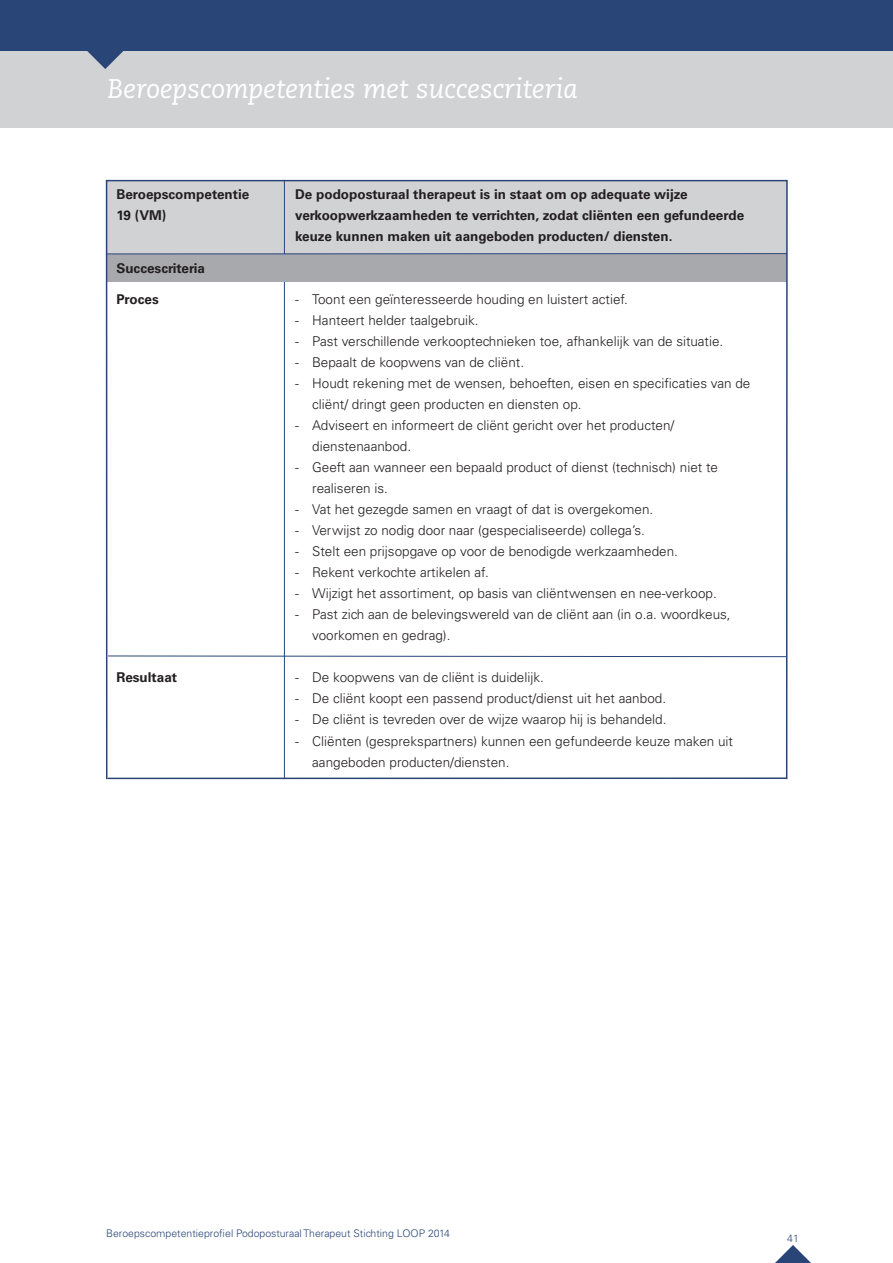
<style>
.page{position:relative;width:893px;height:1263px;background:#fff}
.page>*{position:absolute;margin:0;border:0;box-sizing:border-box;transform-origin:0 0}
.t1{font:italic 27px "Caecilia";color:#fff}
.t2{font:300 13.5px/21px "Univers";color:#231f20}
.t3{font:700 13.5px/21px "Univers";color:#231f20}
.t4{font:300 10.5px "Univers";color:#294578}
</style>
<div class="page">
<svg style="left:775px;top:1245px;width:36px;height:18px"></svg>
<div style="left:0;top:51px;width:893px;height:77px;background:#d1d2d4"></div>
<div style="left:0;top:0;width:893px;height:51px;background:#294578"></div>
<svg style="left:87px;top:51px;width:36px;height:18px"></svg>
<div style="left:106px;top:180px;width:681px;height:76px;background:#d1d2d4"></div>
<hr style="left:284px;top:180px;width:1px;height:599px;background:#294578">
<div style="left:107px;top:254px;width:680px;height:28px;background:#a8a9ad"></div>
<hr style="left:106px;top:253px;width:681px;height:1px;background:#294578">
<hr style="left:108px;top:777px;width:679px;height:2px;background:#294578">
<svg style="left:107px;top:655px;width:680px;height:2px"></svg>
<h1 class="t1" style="left:108px;top:74px;width:472px">Beroepscompetenties met succescriteria</h1>
<p class="t3" style="left:116px;top:184px;width:134px">Beroepscompetentie<br>19 (VM)</p>
<p class="t3" style="left:116px;top:258px;width:90px">Succescriteria</p>
<p class="t3" style="left:116px;top:289px;width:44px">Proces</p>
<p class="t3" style="left:116px;top:667px;width:62px">Resultaat</p>
<p class="t3" style="left:295px;top:184px;width:451px">De podoposturaal therapeut is in staat om op adequate wijze verkoopwerkzaamheden te verrichten, zodat cliënten een gefundeerde keuze kunnen maken uit aangeboden producten/ diensten.</p>
<p class="t2" style="left:295px;top:289px;width:334px">- Toont een geïnteresseerde houding en luistert actief.</p>
<p class="t2" style="left:295px;top:310px;width:185px">- Hanteert helder taalgebruik.</p>
<p class="t2" style="left:295px;top:331px;width:430px">- Past verschillende verkooptechnieken toe, afhankelijk van de situatie.</p>
<p class="t2" style="left:295px;top:352px;width:231px">- Bepaalt de koopwens van de cliënt.</p>
<p class="t2" style="left:312px;top:373px;width:440px;text-indent:-17px">- Houdt rekening met de wensen, behoeften, eisen en specificaties van de cliënt/ dringt geen producten en diensten op.</p>
<p class="t2" style="left:312px;top:415px;width:364px;text-indent:-17px">- Adviseert en informeert de cliënt gericht over het producten/ dienstenaanbod.</p>
<p class="t2" style="left:312px;top:457px;width:407px;text-indent:-17px">- Geeft aan wanneer een bepaald product of dienst (technisch) niet te realiseren is.</p>
<p class="t2" style="left:295px;top:499px;width:360px">- Vat het gezegde samen en vraagt of dat is overgekomen.</p>
<p class="t2" style="left:295px;top:520px;width:351px">- Verwijst zo nodig door naar (gespecialiseerde) collega’s.</p>
<p class="t2" style="left:295px;top:541px;width:384px">- Stelt een prijsopgave op voor de benodigde werkzaamheden.</p>
<p class="t2" style="left:295px;top:562px;width:195px">- Rekent verkochte artikelen af.</p>
<p class="t2" style="left:295px;top:583px;width:423px">- Wijzigt het assortiment, op basis van cliëntwensen en nee-verkoop.</p>
<p class="t2" style="left:312px;top:604px;width:420px;text-indent:-17px">- Past zich aan de belevingswereld van de cliënt aan (in o.a. woordkeus, voorkomen en gedrag).</p>
<p class="t2" style="left:295px;top:667px;width:250px">- De koopwens van de cliënt is duidelijk.</p>
<p class="t2" style="left:295px;top:688px;width:372px">- De cliënt koopt een passend product/dienst uit het aanbod.</p>
<p class="t2" style="left:295px;top:709px;width:373px">- De cliënt is tevreden over de wijze waarop hij is behandeld.</p>
<p class="t2" style="left:312px;top:730px;width:422px;text-indent:-17px">- Cliënten (gesprekspartners) kunnen een gefundeerde keuze maken uit aangeboden producten/diensten.</p>
<p class="t4" style="left:106px;top:1227px;width:345px">Beroepscompetentieprofiel Podoposturaal Therapeut Stichting LOOP 2014</p>
<p class="t4" style="left:787px;top:1231px;width:13px">41</p>
</div>
